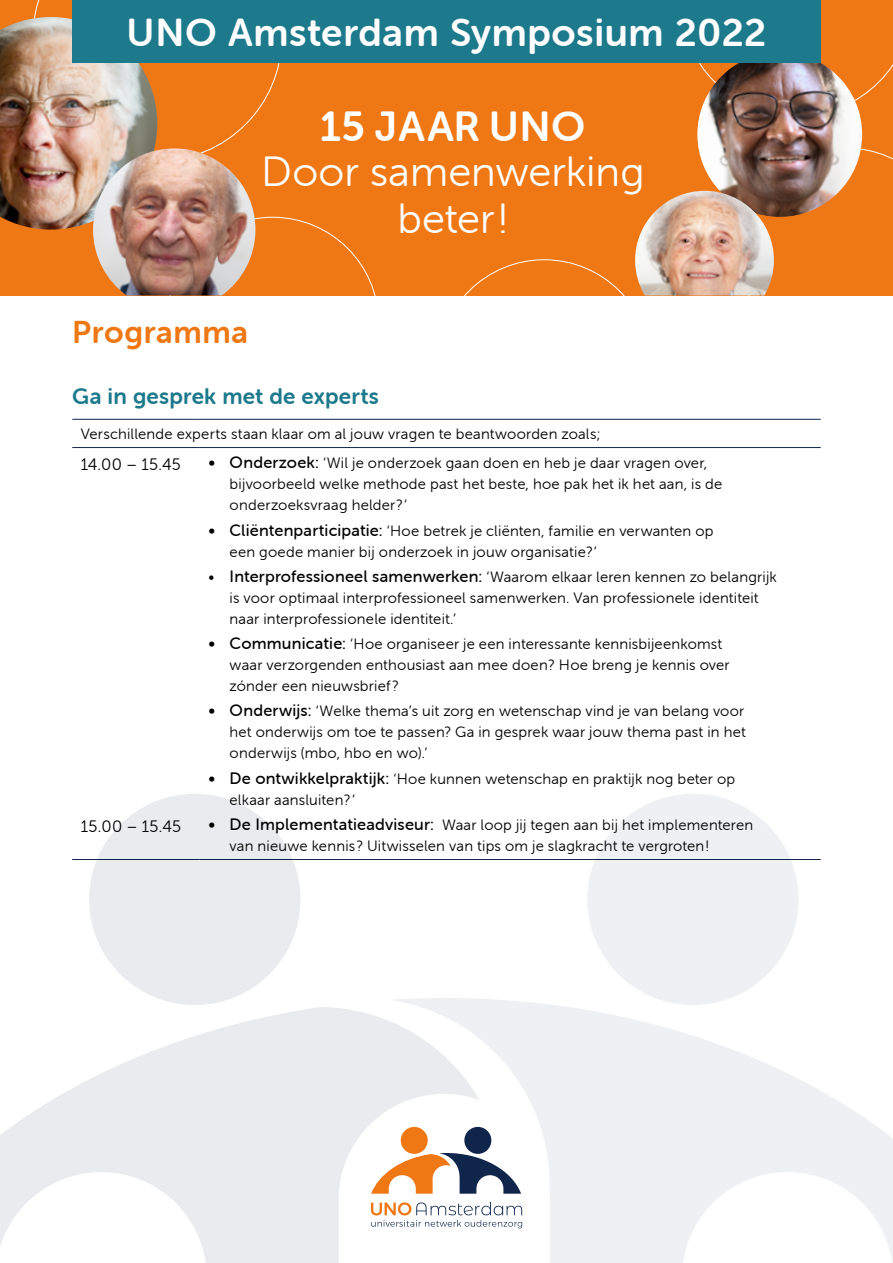
<style>
.page{position:relative;width:893px;height:1263px;background:#fff}
.page>*{position:absolute;margin:0;border:0;box-sizing:border-box;transform-origin:0 0}
.t1{font:42.15px/46.5px "Museo Sans Rounded 300";color:#fff;text-align:center}
.t2{font:42.15px "Museo Sans Rounded 700";letter-spacing:.01em;color:#fff}
.t3{font:39px "Museo Sans Rounded 700";letter-spacing:.015em;color:#fff}
.t4{font:31.5px "Museo Sans Rounded 700";letter-spacing:.02em;color:#f07814}
.t5{font:22.5px "Museo Sans Rounded 700";letter-spacing:.01em;color:#1d798c}
.t6{font:16.5px "Museo Sans Rounded 300";letter-spacing:.02em;color:#000}
.t7{font:15px/21px "Museo Sans Rounded 300";letter-spacing:.015em;color:#000}
.s1{font-family:"Museo Sans Rounded 500";font-size:16.5px}
</style>
<div class="page">
<div style="left:0;top:0;width:893px;height:295px;background:#f07814"></div>
<svg style="left:464px;top:259px;width:160px;height:36px"></svg>
<svg style="left:699px;top:63px;width:194px;height:51px"></svg>
<svg style="left:789px;top:148px;width:104px;height:69px"></svg>
<img style="left:697px;top:52px;width:165px;height:165px;border-radius:82px">
<svg style="left:34px;top:0;width:246px;height:148px"></svg>
<img style="left:0;top:17px;width:157px;height:213px">
<svg style="left:255px;top:217px;width:121px;height:78px"></svg>
<img style="left:93px;top:148px;width:162px;height:147px">
<img style="left:635px;top:191px;width:139px;height:104px">
<div style="left:89px;top:794px;width:211px;height:211px;background:#e9ebee;border-radius:50%"></div>
<div style="left:587px;top:794px;width:212px;height:211px;background:#eef0f3;border-radius:50%"></div>
<svg style="left:395px;top:998px;width:498px;height:265px;fill:#eef0f3"></svg>
<svg style="left:0;top:1007px;width:480px;height:256px;fill:#e9ebee"></svg>
<div style="left:401px;top:1127px;width:27px;height:27px;background:#f07814;border-radius:50%"></div>
<div style="left:464px;top:1127px;width:27px;height:27px;background:#0f254c;border-radius:50%"></div>
<svg style="left:371px;top:1153px;width:150px;height:41px"></svg>
<svg style="left:371px;top:1202px;width:151px;height:26px"></svg>
<div style="left:72px;top:0;width:749px;height:63px;background:#1d798c"></div>
<hr style="left:72px;top:859px;width:128px;height:1px;background:#0f254c">
<hr style="left:200px;top:859px;width:621px;height:1px;background:#0f254c">
<hr style="left:72px;top:419px;width:128px;height:1px;background:#0f254c">
<hr style="left:200px;top:419px;width:621px;height:1px;background:#0f254c">
<hr style="left:72px;top:447px;width:128px;height:1px;background:#0f254c">
<hr style="left:200px;top:447px;width:621px;height:1px;background:#0f254c">
<h2 class="t3" style="left:127px;top:11px;width:641px">UNO Amsterdam Symposium 2022</h2>
<h1 class="t2" style="left:320px;top:103px;width:267px">15 JAAR UNO</h1>
<h1 class="t1" style="left:261px;top:149px;width:385px">Door samenwerking beter!</h1>
<h3 class="t4" style="left:72px;top:314px;width:177px">Programma</h3>
<h3 class="t5" style="left:72px;top:383px;width:308px">Ga in gesprek met de experts</h3>
<p class="t7" style="left:81px;top:423px;width:521px">Verschillende experts staan klaar om al jouw vragen te beantwoorden zoals;</p>
<p class="t6" style="left:81px;top:455px;width:102px">14.00 – 15.45</p>
<p class="t7" style="left:230px;top:453px;width:494px;text-indent:-21px"><span class="s1">• Onderzoek:</span> ‘Wil je onderzoek gaan doen en heb je daar vragen over, bijvoorbeeld welke methode past het beste, hoe pak het ik het aan, is de onderzoeksvraag helder?’</p>
<p class="t7" style="left:230px;top:520px;width:485px;text-indent:-21px"><span class="s1">• Cliëntenparticipatie:</span> ‘Hoe betrek je cliënten, familie en verwanten op een goede manier bij onderzoek in jouw organisatie?’</p>
<p class="t7" style="left:230px;top:566px;width:549px;text-indent:-21px">• <span class="s1">Interprofessioneel samenwerken:</span> ‘Waarom elkaar leren kennen zo belangrijk is voor optimaal interprofessioneel samenwerken. Van professionele identiteit naar interprofessionele identiteit.’</p>
<p class="t7" style="left:230px;top:634px;width:501px;text-indent:-21px"><span class="s1">• Communicatie:</span> ‘Hoe organiseer je een interessante kennisbijeenkomst waar verzorgenden enthousiast aan mee doen? Hoe breng je kennis over zónder een nieuwsbrief?</p>
<p class="t7" style="left:230px;top:701px;width:518px;text-align:justify;text-indent:-21px"><span class="s1">• Onderwijs:</span> ‘Welke thema’s uit zorg en wetenschap vind je van belang voor het onderwijs om toe te passen? Ga in gesprek waar jouw thema past in het onderwijs (mbo, hbo en wo).’</p>
<p class="t7" style="left:230px;top:768px;width:507px;text-indent:-21px"><span class="s1">• De ontwikkelpraktijk:</span> ‘Hoe kunnen wetenschap en praktijk nog beter op elkaar aansluiten?’</p>
<p class="t7" style="left:230px;top:814px;width:525px;text-indent:-21px"><span class="s1">• De Implementatieadviseur:</span> Waar loop jij tegen aan bij het implementeren van nieuwe kennis? Uitwisselen van tips om je slagkracht te vergroten!</p>
<p class="t6" style="left:81px;top:818px;width:102px">15.00 – 15.45</p>
</div>
